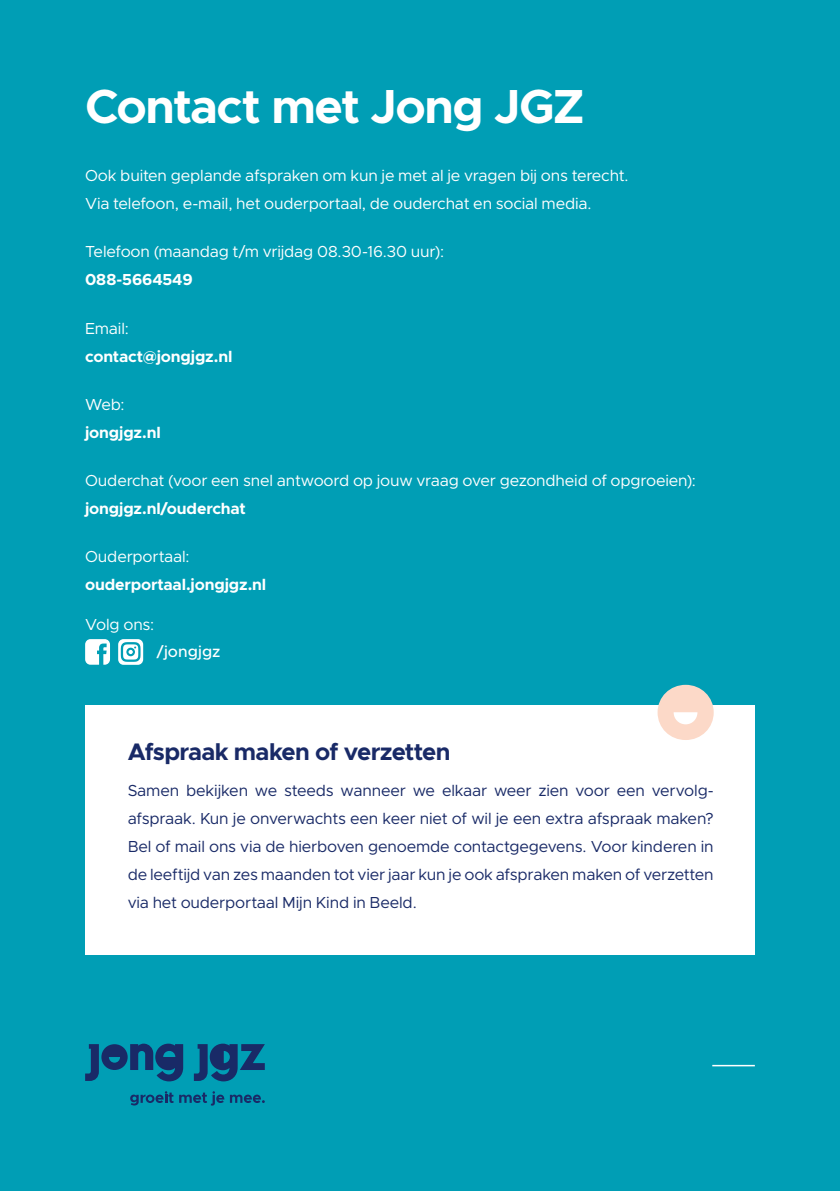
<style>
.page{position:relative;width:840px;height:1191px;background:#fff}
.page>*{position:absolute;margin:0;border:0;box-sizing:border-box;transform-origin:0 0}
.t1{font:700 48px "Metropolis";letter-spacing:-.03em;color:#fff}
.t2{font:700 24px "Metropolis";letter-spacing:-.03em;color:#192a67}
.t3{font:16px/28px "Metropolis";letter-spacing:-.01em;color:#192a67;text-align:justify}
.t4{font:16px/28px "Metropolis";letter-spacing:-.01em;color:#fff}
.t5{font:700 16px "Metropolis";letter-spacing:-.01em;color:#fff}
.t6{font:500 16px "Metropolis";color:#fff}
</style>
<div class="page">
<div style="left:0;top:0;width:839px;height:1191px;background:#009eb5"></div>
<svg style="left:85px;top:639px;width:25px;height:25px"></svg>
<svg style="left:118px;top:639px;width:25px;height:26px"></svg>
<div style="left:85px;top:705px;width:669px;height:249px;background:#fff"></div>
<svg style="left:657px;top:685px;width:56px;height:55px"></svg>
<svg style="left:130px;top:1091px;width:94px;height:14px"></svg>
<svg style="left:230px;top:1094px;width:35px;height:9px"></svg>
<svg style="left:85px;top:1043px;width:98px;height:38px"></svg>
<svg style="left:194px;top:1043px;width:71px;height:38px"></svg>
<hr style="left:711px;top:1064px;width:43px;height:2px;background:#fff">
<h1 class="t1" style="left:85px;top:76px;width:501px">Contact met Jong JGZ</h1>
<p class="t4" style="left:85px;top:162px;width:544px">Ook buiten geplande afspraken om kun je met al je vragen bij ons terecht.<br>Via telefoon, e-mail, het ouderportaal, de ouderchat en social media.</p>
<p class="t4" style="left:85px;top:238px;width:360px">Telefoon (maandag t/m vrijdag 08.30-16.30 uur):</p>
<p class="t5" style="left:85px;top:270px;width:109px">088-5664549</p>
<p class="t4" style="left:85px;top:314px;width:45px">Email:</p>
<p class="t5" style="left:85px;top:346px;width:149px">contact@jongjgz.nl</p>
<p class="t4" style="left:85px;top:390px;width:41px">Web:</p>
<p class="t5" style="left:85px;top:422px;width:77px">jongjgz.nl</p>
<p class="t4" style="left:85px;top:466px;width:612px">Ouderchat (voor een snel antwoord op jouw vraag over gezondheid of opgroeien):</p>
<p class="t5" style="left:85px;top:498px;width:162px">jongjgz.nl/ouderchat</p>
<p class="t4" style="left:85px;top:542px;width:106px">Ouderportaal:</p>
<p class="t5" style="left:85px;top:574px;width:182px">ouderportaal.jongjgz.nl</p>
<p class="t4" style="left:85px;top:610px;width:70px">Volg ons:</p>
<p class="t6" style="left:157px;top:642px;width:65px">/jongjgz</p>
<h2 class="t2" style="left:128px;top:736px;width:324px">Afspraak maken of verzetten</h2>
<p class="t3" style="left:128px;top:776px;width:587px">Samen bekijken we steeds wanneer we elkaar weer zien voor een vervolg&shy;afspraak. Kun je onverwachts een keer niet of wil je een extra afspraak maken?<br>Bel of mail ons via de hierboven genoemde contactgegevens. Voor kinderen in de leeftijd van zes maanden tot vier jaar kun je ook afspraken maken of verzetten via het ouderportaal Mijn Kind in Beeld.</p>
</div>
